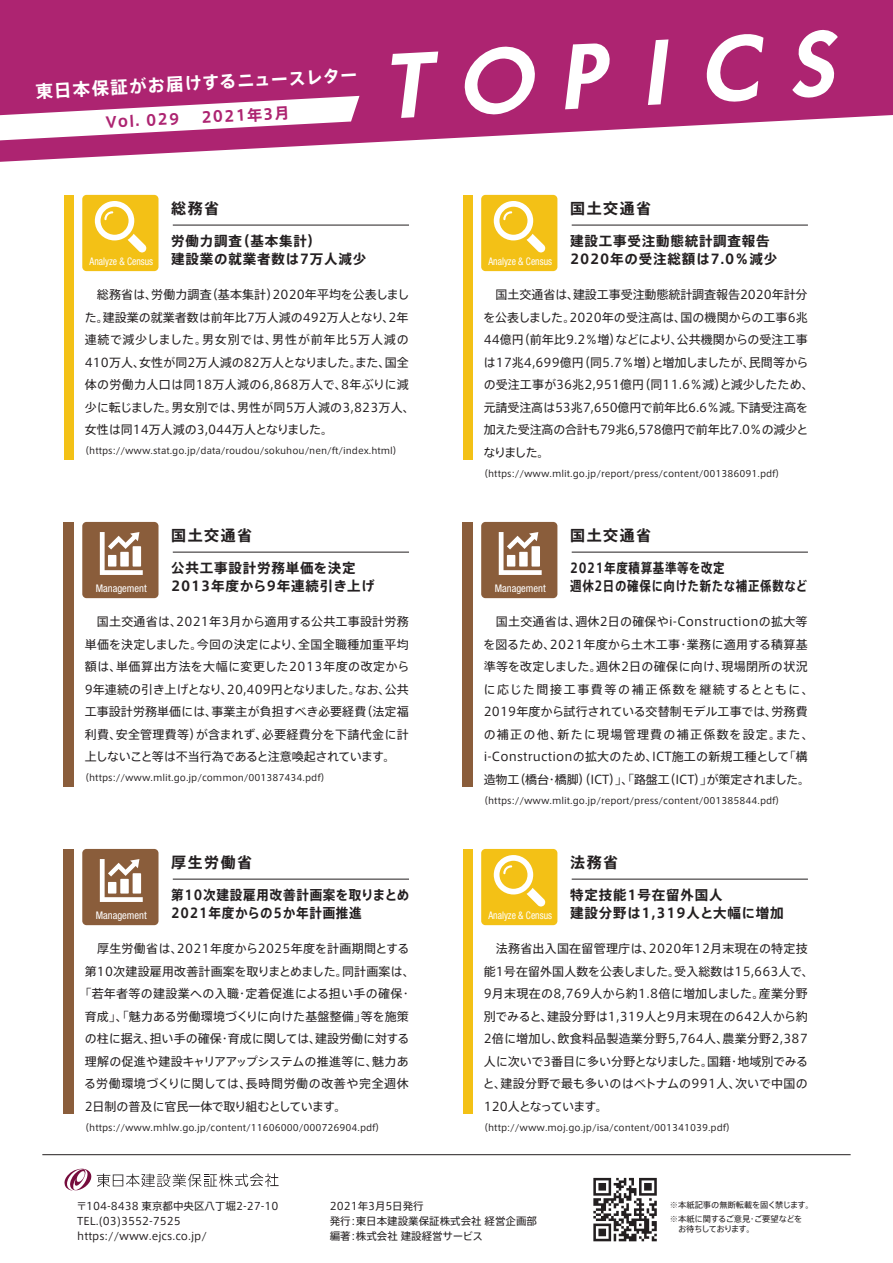
<style>
.page{position:relative;width:893px;height:1263px;background:#fff}
.page>*{position:absolute;margin:0;border:0;box-sizing:border-box;transform-origin:0 0}
.t1{font:italic 700 87px "Futurist Fixed Width";color:#fff}
.t2{font:700 17.4px "Axis Std";color:#fff}
.t3{font:700 15px "Axis Std";letter-spacing:.1em;color:#231f20}
.t4{font:700 15px "Axis Std";color:#ad2471}
.t5{font:700 13.5px/18px "Axis Std";letter-spacing:.06em;color:#231f20}
.t6{font:700 13.5px/18px "Axis Std";letter-spacing:.06em;color:#231f20;scale:.93 1}
.t7{font:700 13.5px/18px "Axis Std";letter-spacing:.06em;color:#231f20;scale:.85 1}
.t8{font:12px/22.5px "Axis Std";letter-spacing:.01em;color:#231f20}
.t9{font:12px "Axis Std";letter-spacing:.045em;color:#231f20}
.t10{font:12px "Axis Std";letter-spacing:-.02em;color:#231f20}
.t11{font:10.5px/15px "Axis Std";color:#231f20}
.t12{font:condensed 10.5px "Helvetica Neue LT Std";color:#fff;scale:.92 1}
.t13{font:condensed 10.5px "Helvetica Neue LT Std";color:#fff}
.t14{font:9px "Axis Std";color:#231f20}
.t15{font:8.25px/13.5px "Axis Std";letter-spacing:-.025em;color:#231f20}
.t16{font:8.25px "Axis Std";letter-spacing:-.09em;color:#231f20}
</style>
<div class="page">
<hr style="left:42px;top:1154px;width:809px;height:1px;background:#231f20">
<hr style="left:173px;top:225px;width:236px;height:1px;background:#231f20">
<div style="left:64px;top:849px;width:10px;height:264px;background:#8a5d3b"></div>
<div style="left:82px;top:849px;width:76px;height:76px;background:#8a5d3b;border-radius:4px"></div>
<svg style="left:100px;top:859px;width:43px;height:43px"></svg>
<hr style="left:173px;top:879px;width:236px;height:1px;background:#231f20">
<svg style="left:64px;top:1168px;width:215px;height:22px"></svg>
<div style="left:64px;top:195px;width:10px;height:264px;background:#f3c116"></div>
<div style="left:82px;top:195px;width:76px;height:76px;background:#f3c116;border-radius:4px"></div>
<svg style="left:95px;top:201px;width:52px;height:51px"></svg>
<div style="left:463px;top:195px;width:10px;height:264px;background:#f3c116"></div>
<div style="left:481px;top:195px;width:76px;height:76px;background:#f3c116;border-radius:4px"></div>
<svg style="left:494px;top:201px;width:52px;height:51px"></svg>
<hr style="left:572px;top:225px;width:236px;height:1px;background:#231f20">
<div style="left:463px;top:849px;width:10px;height:264px;background:#f3c116"></div>
<div style="left:481px;top:849px;width:76px;height:76px;background:#f3c116;border-radius:4px"></div>
<svg style="left:494px;top:855px;width:52px;height:51px"></svg>
<hr style="left:572px;top:879px;width:236px;height:1px;background:#231f20">
<div style="left:64px;top:522px;width:10px;height:264px;background:#8a5d3b"></div>
<div style="left:82px;top:522px;width:77px;height:76px;background:#8a5d3b;border-radius:4px"></div>
<svg style="left:100px;top:532px;width:43px;height:43px"></svg>
<hr style="left:173px;top:552px;width:236px;height:1px;background:#231f20">
<svg style="left:0;top:0;width:893px;height:162px;fill:#ad2471"></svg>
<svg style="left:0;top:96px;width:359px;height:48px"></svg>
<div style="left:463px;top:522px;width:10px;height:264px;background:#8a5d3b"></div>
<div style="left:481px;top:522px;width:76px;height:76px;background:#8a5d3b;border-radius:4px"></div>
<svg style="left:499px;top:532px;width:43px;height:43px"></svg>
<hr style="left:572px;top:552px;width:236px;height:1px;background:#231f20">
<svg style="left:593px;top:1178px;width:64px;height:63px"></svg>
<h2 class="t2" style="left:35px;top:78px;width:323px;rotate:-3deg">東日本保証がお届けするニュースレター</h2>
<p class="t4" style="left:105px;top:111px;width:75px;rotate:-3deg">Vol. 029</p>
<p class="t4" style="left:201px;top:106px;width:90px;rotate:-3deg">2021年3月</p>
<h1 class="t1" style="left:360px;top:30px;width:494px;rotate:-3deg">TOPICS</h1>
<p class="t3" style="left:171px;top:197px;width:49px">総務省</p>
<p class="t5" style="left:171px;top:231px;width:197px">労働力調査（基本集計）<br>建設業の就業者数は7万人減少</p>
<p class="t8" style="left:85px;top:283px;width:332px">　総務省は、労働力調査（基本集計）2020年平均を公表しました。建設業の就業者数は前年比7万人減の492万人となり、2年連続で減少しました。男女別では、男性が前年比5万人減の410万人、女性が同2万人減の82万人となりました。また、国全体の労働力人口は同18万人減の6,868万人で、8年ぶりに減少に転じました。男女別では、男性が同5万人減の3,823万人、女性は同14万人減の3,044万人となりました。</p>
<p class="t14" style="left:80px;top:444px;width:323px">（https://www.stat.go.jp/data/roudou/sokuhou/nen/ft/index.html）</p>
<p class="t3" style="left:570px;top:197px;width:82px">国土交通省</p>
<p class="t5" style="left:570px;top:231px;width:209px">建設工事受注動態統計調査報告<br>2020年の受注総額は7.0％減少</p>
<p class="t8" style="left:483px;top:283px;width:332px">　国土交通省は、建設工事受注動態統計調査報告2020年計分を公表しました。2020年の受注高は、国の機関からの工事6兆44億円（前年比9.2％増）などにより、公共機関からの受注工事は17兆4,699億円（同5.7％増）と増加しましたが、民間等からの受注工事が36兆2,951億円（同11.6％減）と減少したため、元請受注高は53兆7,650億円で前年比6.6％減。下請受注高を加えた受注高の合計も79兆6,578億円で前年比7.0％の減少となりました。</p>
<p class="t14" style="left:479px;top:466px;width:307px">（https://www.mlit.go.jp/report/press/content/001386091.pdf）</p>
<p class="t12" style="left:90px;top:255px;width:71px">Analyze &amp; Census</p>
<p class="t12" style="left:488px;top:255px;width:71px">Analyze &amp; Census</p>
<p class="t3" style="left:171px;top:524px;width:82px">国土交通省</p>
<p class="t5" style="left:171px;top:558px;width:205px">公共工事設計労務単価を決定<br>2013年度から9年連続引き上げ</p>
<p class="t8" style="left:85px;top:610px;width:326px;text-align:justify">　国土交通省は、2021年3月から適用する公共工事設計労務単価を決定しました。今回の決定により、全国全職種加重平均額は、単価算出方法を大幅に変更した2013年度の改定から9年連続の引き上げとなり、20,409円となりました。なお、公共工事設計労務単価には、事業主が負担すべき必要経費（法定福利費、安全管理費等）が含まれず、必要経費分を下請代金に計上しないこと等は不当行為であると注意喚起されています。</p>
<p class="t14" style="left:80px;top:771px;width:251px">（https://www.mlit.go.jp/common/001387434.pdf）</p>
<p class="t13" style="left:96px;top:582px;width:52px">Management</p>
<p class="t3" style="left:171px;top:851px;width:82px">厚生労働省</p>
<p class="t6" style="left:171px;top:885px;width:258px">第10次建設雇用改善計画案を取りまとめ<br>2021年度からの5か年計画推進</p>
<p class="t8" style="left:85px;top:937px;width:326px">　厚生労働省は、2021年度から2025年度を計画期間とする</p>
<p class="t8" style="left:85px;top:959px;width:332px">第10次建設雇用改善計画案を取りまとめました。同計画案は、</p>
<p class="t8" style="left:79px;top:982px;width:334px">「若年者等の建設業への入職・定着促進による担い手の確保・</p>
<p class="t8" style="left:85px;top:1004px;width:326px">育成」、「魅力ある労働環境づくりに向けた基盤整備」等を施策</p>
<p class="t8" style="left:85px;top:1027px;width:326px">の柱に据え、担い手の確保・育成に関しては、建設労働に対する</p>
<p class="t8" style="left:85px;top:1049px;width:325px">理解の促進や建設キャリアアップシステムの推進等に、魅力あ</p>
<p class="t9" style="left:84px;top:1075px;width:326px">る労働環境づくりに関しては、長時間労働の改善や完全週休</p>
<p class="t10" style="left:85px;top:1097px;width:263px">2日制の普及に官民一体で取り組むとしています。</p>
<p class="t14" style="left:80px;top:1120px;width:306px">（https://www.mhlw.go.jp/content/11606000/000726904.pdf）</p>
<p class="t13" style="left:96px;top:909px;width:52px">Management</p>
<p class="t3" style="left:570px;top:524px;width:83px">国土交通省</p>
<p class="t7" style="left:570px;top:558px;width:280px">2021年度積算基準等を改定<br>週休2日の確保に向けた新たな補正係数など</p>
<p class="t8" style="left:483px;top:610px;width:332px">　国土交通省は、週休2日の確保やi-Constructionの拡大等を図るため、2021年度から土木工事・業務に適用する積算基準等を改定しました。週休2日の確保に向け、現場閉所の状況に応じた間接工事費等の補正係数を継続するとともに、2019年度から試行されている交替制モデル工事では、労務費の補正の他、新たに現場管理費の補正係数を設定。また、i-Constructionの拡大のため、ICT施工の新規工種として「構造物工（橋台・橋脚）（ICT）」、「路盤工（ICT）」が策定されました。</p>
<p class="t14" style="left:479px;top:793px;width:307px">（https://www.mlit.go.jp/report/press/content/001385844.pdf）</p>
<p class="t13" style="left:495px;top:582px;width:52px">Management</p>
<p class="t3" style="left:570px;top:851px;width:49px">法務省</p>
<p class="t5" style="left:570px;top:885px;width:215px">特定技能1号在留外国人<br>建設分野は1,319人と大幅に増加</p>
<p class="t8" style="left:483px;top:937px;width:332px">　法務省出入国在留管理庁は、2020年12月末現在の特定技能1号在留外国人数を公表しました。受入総数は15,663人で、9月末現在の8,769人から約1.8倍に増加しました。産業分野別でみると、建設分野は1,319人と9月末現在の642人から約2倍に増加し、飲食料品製造業分野5,764人、農業分野2,387人に次いで3番目に多い分野となりました。国籍・地域別でみると、建設分野で最も多いのはベトナムの991人、次いで中国の120人となっています。</p>
<p class="t14" style="left:479px;top:1120px;width:257px">（http://www.moj.go.jp/isa/content/001341039.pdf）</p>
<p class="t12" style="left:488px;top:909px;width:71px">Analyze &amp; Census</p>
<p class="t11" style="left:76px;top:1198px;width:204px">〒104-8438 東京都中央区八丁堀2-27-10<br>TEL.(03)3552-7525 https://www.ejcs.co.jp/</p>
<p class="t11" style="left:330px;top:1198px;width:219px">2021年3月5日発行<br>発行：東日本建設業保証株式会社 経営企画部　編著：株式会社 建設経営サービス</p>
<p class="t15" style="left:670px;top:1197px;width:145px">※本紙記事の無断転載を固く禁じます。※本紙に関するご意見・ご要望などを</p>
<p class="t16" style="left:670px;top:1223px;width:86px">　お待ちしております。</p>
</div>
